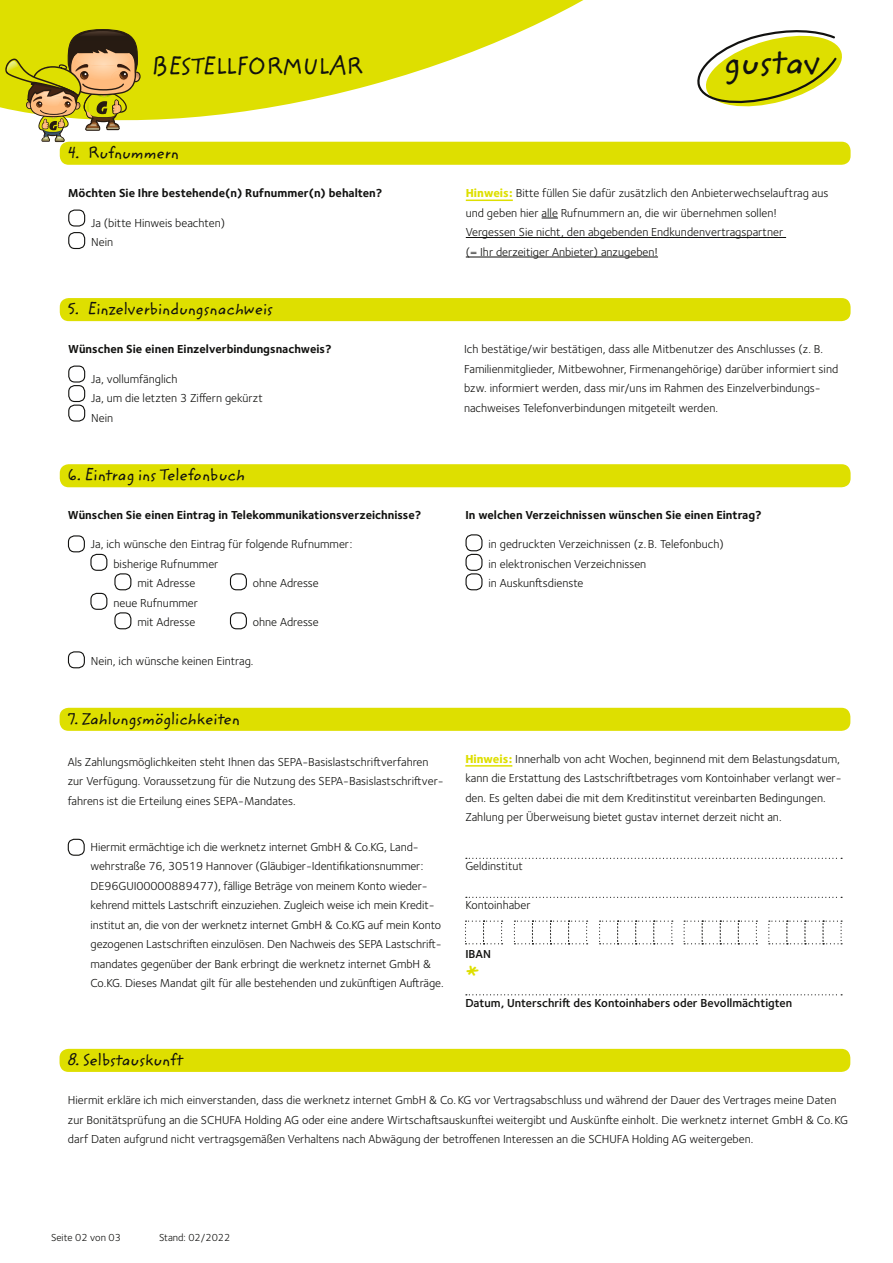
<style>
.page{position:relative;width:893px;height:1263px;background:#fff}
.page>*{position:absolute;margin:0;border:0;box-sizing:border-box;transform-origin:0 0}
.t1{font:35.55px "ITC Zemke Hand CV";color:#11110f}
.t2{font:25.5px "ITC Zemke Hand CV";color:#dedf00}
.t3{font:24px "ITC Zemke Hand CV";color:#11110f}
.t4{font:16.5px "ITC Zemke Hand CV";color:#11110f}
.t5{font:12px/19.5px "Foundry Sterling";color:#11110f}
.t6{font:700 12px "Foundry Sterling";color:#11110f}
.t7{font:600 12px "Foundry Sterling";color:#11110f}
.t8{font:10.5px "Foundry Sterling";color:#11110f}
.s1{font-weight:800;color:#dedf00}
</style>
<div class="page">
<svg style="left:0;top:0;width:801px;height:154px"></svg>
<div style="left:665px;top:0;width:228px;height:129px;background:#fff"></div>
<svg style="left:4px;top:29px;width:137px;height:113px"></svg>
<svg style="left:697px;top:30px;width:145px;height:77px"></svg>
<div style="left:60px;top:464px;width:791px;height:23px;background:#dedf00;border-radius:9px"></div>
<div style="left:60px;top:298px;width:791px;height:23px;background:#dedf00;border-radius:9px"></div>
<div style="left:68px;top:535px;width:17px;height:17px;border:1px solid #11110f;border-radius:6px"></div>
<div style="left:90px;top:554px;width:17px;height:17px;border:1px solid #11110f;border-radius:6px"></div>
<div style="left:114px;top:573px;width:17px;height:17px;border:1px solid #11110f;border-radius:6px"></div>
<div style="left:230px;top:573px;width:17px;height:17px;border:1px solid #11110f;border-radius:6px"></div>
<div style="left:90px;top:593px;width:17px;height:17px;border:1px solid #11110f;border-radius:6px"></div>
<div style="left:114px;top:612px;width:17px;height:17px;border:1px solid #11110f;border-radius:6px"></div>
<div style="left:230px;top:612px;width:17px;height:17px;border:1px solid #11110f;border-radius:6px"></div>
<div style="left:68px;top:651px;width:17px;height:17px;border:1px solid #11110f;border-radius:6px"></div>
<div style="left:465px;top:534px;width:17px;height:17px;border:1px solid #11110f;border-radius:6px"></div>
<div style="left:465px;top:554px;width:17px;height:17px;border:1px solid #11110f;border-radius:6px"></div>
<div style="left:465px;top:573px;width:17px;height:17px;border:1px solid #11110f;border-radius:6px"></div>
<div style="left:60px;top:142px;width:791px;height:23px;background:#dedf00;border-radius:9px"></div>
<div style="left:68px;top:210px;width:17px;height:17px;border:1px solid #11110f;border-radius:6px"></div>
<div style="left:68px;top:232px;width:17px;height:17px;border:1px solid #11110f;border-radius:6px"></div>
<hr style="left:466px;top:200px;width:47px;height:1px;background:#dedf00">
<svg style="left:542px;top:218px;width:16px;height:1px"></svg>
<hr style="left:466px;top:237px;width:320px;height:1px;background:#11110f">
<hr style="left:466px;top:257px;width:192px;height:1px;background:#11110f">
<div style="left:68px;top:366px;width:17px;height:17px;border:1px solid #11110f;border-radius:6px"></div>
<div style="left:68px;top:385px;width:17px;height:17px;border:1px solid #11110f;border-radius:6px"></div>
<div style="left:68px;top:405px;width:17px;height:17px;border:1px solid #11110f;border-radius:6px"></div>
<div style="left:60px;top:708px;width:790px;height:23px;background:#dedf00;border-radius:9px"></div>
<div style="left:68px;top:839px;width:17px;height:17px;border:1px solid #11110f;border-radius:6px"></div>
<hr style="left:465px;top:765px;width:47px;height:2px;background:#dedf00">
<svg style="left:466px;top:858px;width:376px;height:1px"></svg>
<svg style="left:466px;top:897px;width:376px;height:1px"></svg>
<svg style="left:466px;top:994px;width:376px;height:1px"></svg>
<svg style="left:465px;top:920px;width:38px;height:24px"></svg>
<svg style="left:514px;top:920px;width:74px;height:24px"></svg>
<svg style="left:599px;top:920px;width:74px;height:24px"></svg>
<svg style="left:684px;top:920px;width:73px;height:24px"></svg>
<svg style="left:768px;top:920px;width:74px;height:24px"></svg>
<div style="left:60px;top:1049px;width:790px;height:23px;background:#dedf00;border-radius:9px"></div>
<h3 class="t3" style="left:152px;top:50px;width:213px">Bestellformular</h3>
<h1 class="t1" style="left:724px;top:36px;width:98px">gustav</h1>
<h3 class="t4" style="left:68px;top:141px;width:112px">4. Rufnummern</h3>
<p class="t6" style="left:68px;top:186px;width:316px">Möchten Sie Ihre bestehende(n) Rufnummer(n) behalten?</p>
<p class="t5" style="left:91px;top:213px;width:135px">Ja (bitte Hinweis beachten)<br>Nein</p>
<h3 class="t4" style="left:68px;top:297px;width:206px">5. Einzelverbindungsnachweis</h3>
<p class="t6" style="left:68px;top:342px;width:265px">Wünschen Sie einen Einzelverbindungsnachweis?</p>
<p class="t5" style="left:91px;top:369px;width:173px">Ja, vollumfänglich<br>Ja, um die letzten 3 Ziffern gekürzt<br>Nein</p>
<h3 class="t4" style="left:68px;top:463px;width:179px">6. Eintrag ins Telefonbuch</h3>
<p class="t6" style="left:68px;top:508px;width:355px">Wünschen Sie einen Eintrag in Telekommunikationsverzeichnisse?</p>
<p class="t5" style="left:91px;top:535px;width:263px">Ja, ich wünsche den Eintrag für folgende Rufnummer:</p>
<p class="t5" style="left:113px;top:554px;width:107px">bisherige Rufnummer</p>
<p class="t5" style="left:137px;top:574px;width:59px">mit Adresse</p>
<p class="t5" style="left:253px;top:574px;width:67px">ohne Adresse</p>
<p class="t5" style="left:113px;top:593px;width:86px;text-align:right">neue Rufnummer mit Adresse</p>
<p class="t5" style="left:253px;top:613px;width:67px">ohne Adresse</p>
<p class="t5" style="left:91px;top:652px;width:164px">Nein, ich wünsche keinen Eintrag.</p>
<h3 class="t4" style="left:68px;top:707px;width:174px">7. Zahlungsmöglichkeiten</h3>
<p class="t5" style="left:68px;top:752px;width:378px">Als Zahlungsmöglichkeiten steht Ihnen das SEPA-Basislastschriftverfahren zur Verfügung. Voraussetzung für die Nutzung des SEPA-Basislastschriftver&shy;fahrens ist die Erteilung eines SEPA-Mandates.</p>
<p class="t5" style="left:91px;top:837px;width:355px">Hiermit ermächtige ich die werknetz internet GmbH &amp; Co.KG, Land&shy;wehrstraße 76, 30519 Hannover (Gläubiger-Identifikationsnummer:<br>DE96GUI00000889477), fällige Beträge von meinem Konto wieder&shy;kehrend mittels Lastschrift einzuziehen. Zugleich weise ich mein Kredit&shy;institut an, die von der werknetz internet GmbH &amp; Co.KG auf mein Konto gezogenen Lastschriften einzulösen. Den Nachweis des SEPA Lastschrift&shy;mandates gegenüber der Bank erbringt die werknetz internet GmbH &amp; Co.KG. Dieses Mandat gilt für alle bestehenden und zukünftigen Aufträge.</p>
<p class="t5" style="left:466px;top:184px;width:364px"><span class="s1">Hinweis:</span> Bitte füllen Sie dafür zusätzlich den Anbieterwechselauftrag aus und geben hier alle Rufnummern an, die wir übernehmen sollen!<br>Vergessen Sie nicht, den abgebenden Endkundenvertragspartner<br>(= Ihr derzeitiger Anbieter) anzugeben!</p>
<p class="t5" style="left:464px;top:340px;width:376px">Ich bestätige/wir bestätigen, dass alle Mitbenutzer des Anschlusses (z. B.<br>Familienmitglieder, Mitbewohner, Firmenangehörige) darüber informiert sind bzw. informiert werden, dass mir/uns im Rahmen des Einzelverbindungs&shy;nachweises Telefonverbindungen mitgeteilt werden.</p>
<p class="t6" style="left:465px;top:508px;width:298px">In welchen Verzeichnissen wünschen Sie einen Eintrag?</p>
<p class="t5" style="left:488px;top:535px;width:237px">in gedruckten Verzeichnissen (z.B. Telefonbuch) in elektronischen Verzeichnissen<br>in Auskunftsdienste</p>
<p class="t5" style="left:465px;top:749px;width:378px"><span class="s1">Hinweis:</span> Innerhalb von acht Wochen, beginnend mit dem Belastungsdatum, kann die Erstattung des Lastschriftbetrages vom Kontoinhaber verlangt wer&shy;den. Es gelten dabei die mit dem Kreditinstitut vereinbarten Bedingungen.<br>Zahlung per Überweisung bietet gustav internet derzeit nicht an.</p>
<p class="t5" style="left:465px;top:856px;width:59px">Geldinstitut</p>
<p class="t5" style="left:465px;top:895px;width:67px">Kontoinhaber</p>
<p class="t7" style="left:465px;top:947px;width:27px">IBAN</p>
<p class="t7" style="left:465px;top:995px;width:328px">Datum, Unterschrift des Kontoinhabers oder Bevollmächtigten</p>
<h2 class="t2" style="left:466px;top:958px;width:16px">*</h2>
<h3 class="t4" style="left:68px;top:1048px;width:117px">8. Selbstauskunft</h3>
<p class="t5" style="left:68px;top:1090px;width:782px">Hiermit erkläre ich mich einverstanden, dass die werknetz internet GmbH &amp; Co.KG vor Vertragsabschluss und während der Dauer des Vertrages meine Daten zur Bonitätsprüfung an die SCHUFA Holding AG oder eine andere Wirtschaftsauskunftei weitergibt und Auskünfte einholt. Die werknetz internet GmbH &amp; Co.KG darf Daten aufgrund nicht vertragsgemäßen Verhaltens nach Abwägung der betroffenen Interessen an die SCHUFA Holding AG weitergeben.</p>
<p class="t8" style="left:51px;top:1231px;width:71px">Seite 02 von 03</p>
<p class="t8" style="left:159px;top:1231px;width:73px">Stand: 02/2022</p>
</div>
